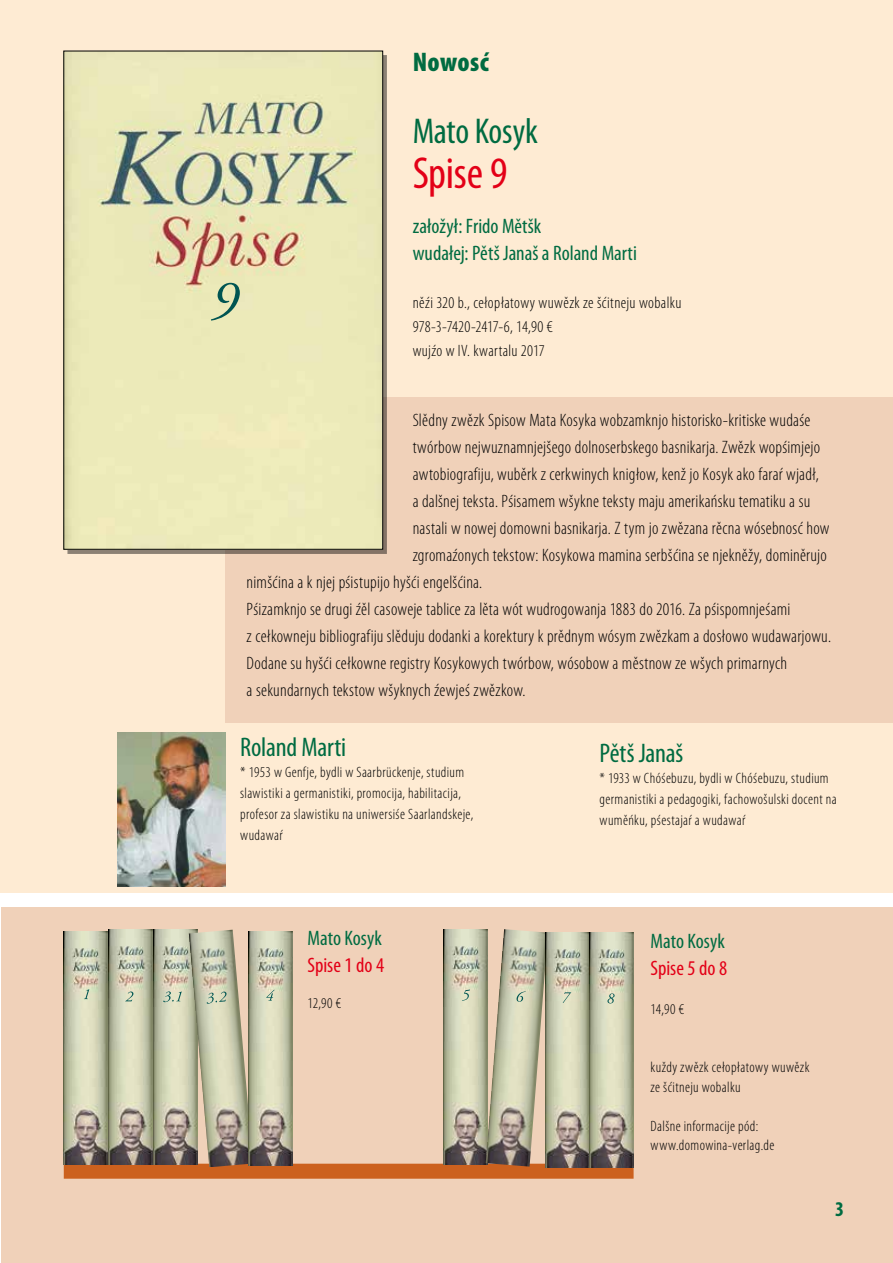
<style>
.page{position:relative;width:893px;height:1263px;background:#fff}
.page>*{position:absolute;margin:0;border:0;box-sizing:border-box;transform-origin:0 0}
.t1{font:condensed 45px "Myriad Pro";letter-spacing:-.01em;color:#e30017}
.t2{font:condensed 36px "Myriad Pro";letter-spacing:-.01em;color:#006b41}
.t3{font:condensed 27px "Myriad Pro";letter-spacing:-.005em;color:#006b41}
.t4{font:900 condensed 27px "Myriad Pro";letter-spacing:.015em;color:#006b41}
.t5{font:condensed 21px/27px "Myriad Pro";color:#006b41}
.t6{font:condensed 21px "Myriad Pro";color:#e30017}
.t7{font:700 condensed 21px "Myriad Pro";color:#006b41}
.t8{font:300 condensed 18px "Myriad Pro";letter-spacing:.015em;color:#000}
.t9{font:300 condensed 16.5px/24px "Myriad Pro";letter-spacing:.02em;color:#000}
.t10{font:300 condensed 15px/21px "Myriad Pro";letter-spacing:.025em;color:#000}
</style>
<div class="page">
<div style="left:1px;top:0;width:892px;height:893px;background:#feebd3"></div>
<div style="left:1px;top:907px;width:892px;height:356px;background:#f0d1b9"></div>
<div style="left:64px;top:1164px;width:570px;height:15px;background:#cc611e"></div>
<div style="left:225px;top:398px;width:668px;height:325px;background:#f0d1b9"></div>
<div style="left:68px;top:55px;width:319px;height:499px;background:#000;opacity:.45"></div>
<img style="left:66px;top:53px;width:315px;height:494px">
<div style="left:64px;top:51px;width:319px;height:498px;border:1px solid #000"></div>
<img style="left:118px;top:732px;width:107px;height:155px">
<img style="left:64px;top:931px;width:44px;height:233px">
<svg style="left:84px;top:989px;width:5px;height:10px"></svg>
<img style="left:108px;top:929px;width:89px;height:235px">
<svg style="left:125px;top:991px;width:8px;height:10px"></svg>
<svg style="left:163px;top:991px;width:19px;height:11px"></svg>
<img style="left:189px;top:930px;width:60px;height:237px">
<svg style="left:207px;top:991px;width:20px;height:13px"></svg>
<img style="left:249px;top:931px;width:44px;height:235px">
<svg style="left:266px;top:990px;width:9px;height:11px"></svg>
<img style="left:443px;top:930px;width:43px;height:234px">
<svg style="left:462px;top:989px;width:8px;height:12px"></svg>
<img style="left:486px;top:929px;width:60px;height:237px">
<svg style="left:516px;top:991px;width:10px;height:11px"></svg>
<img style="left:546px;top:932px;width:88px;height:235px">
<svg style="left:563px;top:992px;width:8px;height:11px"></svg>
<svg style="left:607px;top:993px;width:8px;height:10px"></svg>
<svg style="left:211px;top:283px;width:29px;height:38px"></svg>
<h3 class="t4" style="left:413px;top:47px;width:78px">Nowosć</h3>
<h2 class="t2" style="left:413px;top:110px;width:127px">Mato Kosyk</h2>
<h1 class="t1" style="left:413px;top:146px;width:96px">Spise 9</h1>
<p class="t5" style="left:413px;top:213px;width:226px">załožył: Frido Mětšk<br>wudałej: Pětš Janaš a Roland Marti</p>
<p class="t9" style="left:413px;top:291px;width:270px">něźi 320 b., cełopłatowy wuwězk ze šćitneju wobalku<br>978-3-7420-2417-6, 14,90 €<br>wujźo w IV. kwartalu 2017</p>
<p class="t8" style="left:413px;top:410px;width:399px">Slědny zwězk Spisow Mata Kosyka wobzamknjo historisko-kritiske wudaśe</p>
<p class="t8" style="left:413px;top:437px;width:409px">twórbow nejwuznamnjejšego dolnoserbskego basnikarja. Zwězk wopśimjejo</p>
<p class="t8" style="left:413px;top:464px;width:408px">awtobiografiju, wuběrk z cerkwinych knigłow, kenž jo Kosyk ako faraŕ wjadł,</p>
<p class="t8" style="left:413px;top:491px;width:399px">a dalšnej teksta. Pśisamem wšykne teksty maju amerikańsku tematiku a su</p>
<p class="t8" style="left:413px;top:518px;width:418px">nastali w nowej domowni basnikarja. Z tym jo zwězana rěcna wósebnosć how</p>
<p class="t8" style="left:413px;top:545px;width:416px">zgromaźonych tekstow: Kosykowa mamina serbšćina se njekněžy, dominěrujo</p>
<p class="t8" style="left:247px;top:572px;width:237px">nimšćina a k njej pśistupijo hyšći engelšćina.</p>
<p class="t8" style="left:247px;top:599px;width:545px">Pśizamknjo se drugi źěl casoweje tablice za lěta wót wudrogowanja 1883 do 2016. Za pśispomnjeśami</p>
<p class="t8" style="left:247px;top:626px;width:586px">z cełkowneju bibliografiju slěduju dodanki a korektury k prědnym wósym zwězkam a dosłowo wudawarjowu.</p>
<p class="t8" style="left:247px;top:653px;width:542px">Dodane su hyšći cełkowne registry Kosykowych twórbow, wósobow a městnow ze wšych primarnych</p>
<p class="t8" style="left:247px;top:680px;width:281px">a sekundarnych tekstow wšyknych źewjeś zwězkow.</p>
<h3 class="t3" style="left:240px;top:731px;width:107px">Roland Marti</h3>
<p class="t10" style="left:240px;top:762px;width:235px">* 1953 w Genfje, bydli w Saarbrückenje, studium slawistiki a germanistiki, promocija, habilitacija, profesor za slawistiku na uniwersiśe Saarlandskeje, wudawaŕ</p>
<h3 class="t3" style="left:600px;top:737px;width:85px">Pětš Janaš</h3>
<p class="t10" style="left:600px;top:768px;width:239px">* 1933 w Chóśebuzu, bydli w Chóśebuzu, studium germanistiki a pedagogiki, fachowošulski docent na wuměńku, pśestajaŕ a wudawaŕ</p>
<p class="t5" style="left:308px;top:924px;width:76px">Mato Kosyk</p>
<p class="t6" style="left:308px;top:952px;width:78px">Spise 1 do 4</p>
<p class="t10" style="left:308px;top:993px;width:35px">12,90 €</p>
<p class="t5" style="left:651px;top:927px;width:76px">Mato Kosyk</p>
<p class="t6" style="left:651px;top:955px;width:78px">Spise 5 do 8</p>
<p class="t10" style="left:651px;top:999px;width:35px">14,90 €</p>
<p class="t10" style="left:651px;top:1058px;width:160px;line-height:19.5px">kuždy zwězk cełopłatowy wuwězk ze šćitneju wobalku</p>
<p class="t10" style="left:651px;top:1116px;width:125px;line-height:19.5px">Dalšne informacije pód: www.domowina-verlag.de</p>
<p class="t7" style="left:835px;top:1195px;width:10px">3</p>
</div>
